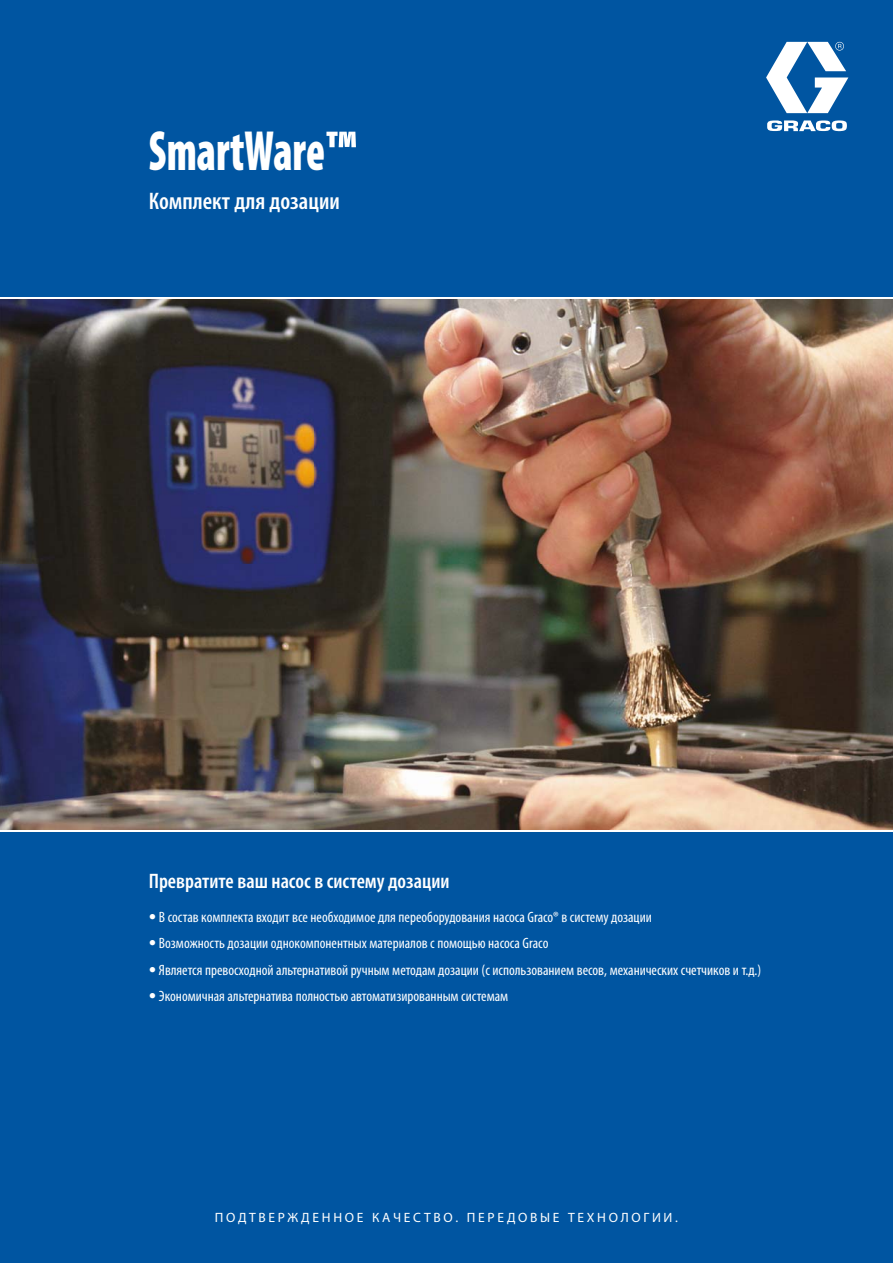
<style>
.page{position:relative;width:893px;height:1263px;background:#0055a1}
.page>*{position:absolute;margin:0;border:0;box-sizing:border-box;transform-origin:0 0}
.t1{font:900 condensed 57px "Myriad Pro";color:#fff;scale:.75 1}
.t2{font:600 condensed 24px "Myriad Pro";color:#fff}
.t3{font:600 condensed 21px "Myriad Pro";color:#fff}
.t4{font:condensed 15px "Myriad Pro";color:#fff}
.t5{font:13.5px "Myriad Pro";letter-spacing:.2em;color:#fff}
.s1{font-family:"Helvetica Neue LT Std"}
</style>
<div class="page">
<svg style="left:766px;top:42px;width:82px;height:89px"></svg>
<img style="left:0;top:299px;width:893px;height:531px">
<hr style="left:0;top:298px;width:893px;height:1px;background:#fff">
<hr style="left:0;top:830px;width:893px;height:2px;background:#fff">
<h1 class="t1" style="left:149px;top:129px;width:278px">SmartWare™</h1>
<h2 class="t2" style="left:149px;top:192px;width:192px">Комплект для дозации</h2>
<h3 class="t3" style="left:149px;top:872px;width:302px">Превратите ваш насос в систему дозации</h3>
<p class="t4" style="left:149px;top:911px;width:505px"><span class="s1">•</span> В состав комплекта входит все необходимое для переоборудования насоса Graco® в систему дозации</p>
<p class="t4" style="left:149px;top:938px;width:401px"><span class="s1">•</span> Возможность дозации однокомпонентных материалов с помощью насоса Graco</p>
<p class="t4" style="left:149px;top:964px;width:614px"><span class="s1">•</span> Является превосходной альтернативой ручным методам дозации (с использованием весов, механических счетчиков и т.д.)</p>
<p class="t4" style="left:149px;top:990px;width:361px"><span class="s1">•</span> Экономичная альтернатива полностью автоматизированным системам</p>
<p class="t5" style="left:215px;top:1212px;width:465px">ПОДТВЕРЖДЕННОЕ КАЧЕСТВО. ПЕРЕДОВЫЕ ТЕХНОЛОГИИ.</p>
</div>
